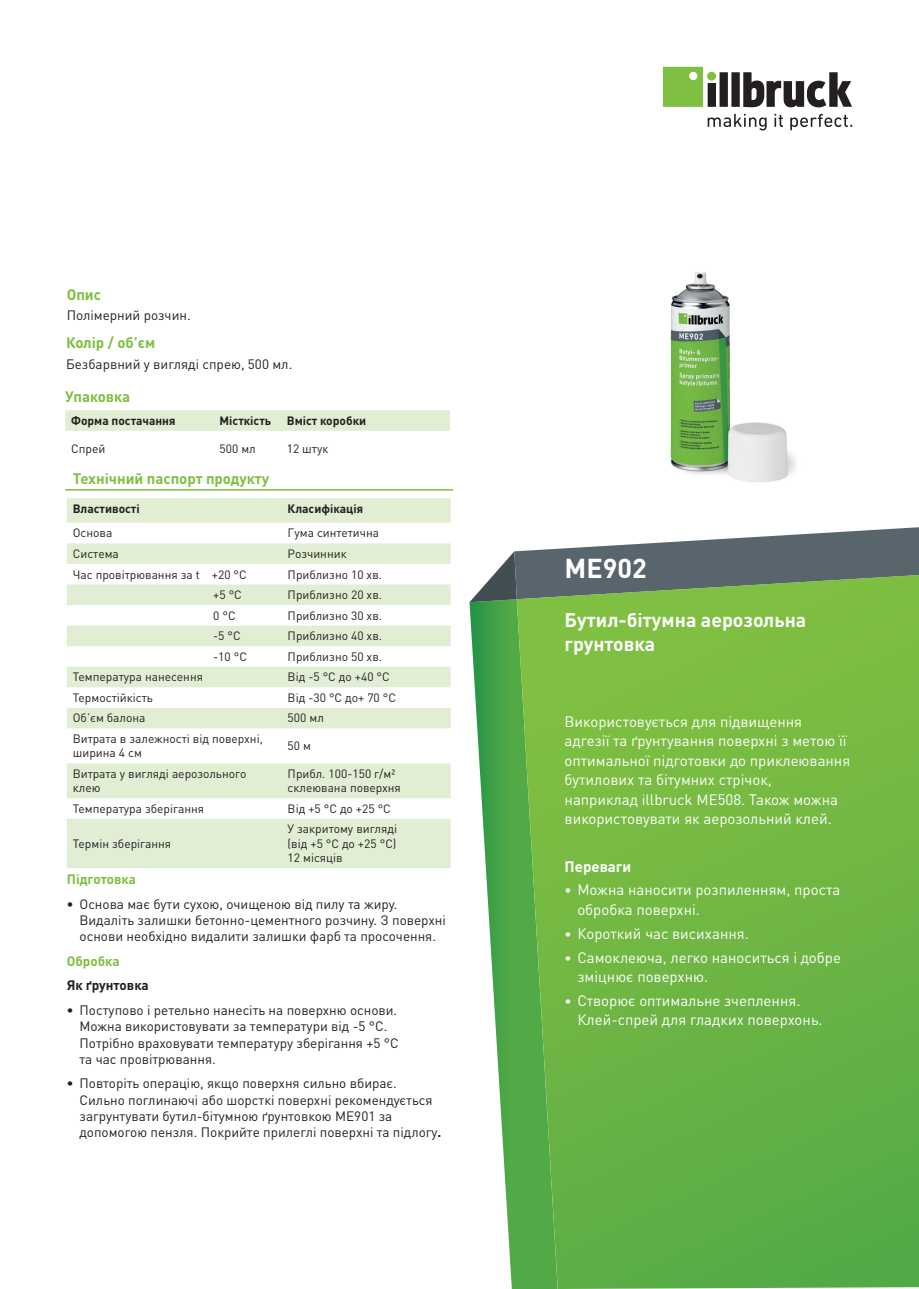
<style>
.page{position:relative;width:919px;height:1289px;background:#fff}
.page>*{position:absolute;margin:0;border:0;box-sizing:border-box;transform-origin:0 0}
.t1{font:700 27px "DIN Pro";color:#fff}
.t2{font:700 19.5px/23.4px "DIN Pro";color:#fff}
.t3{font:15px/19.5px "DIN Pro";color:#fff}
.t4{font:700 15px "DIN Pro";color:#7fbf41}
.t5{font:700 15px "DIN Pro";color:#fff}
.t6{font:13.5px/16.2px "DIN Pro";color:#231f20}
.t7{font:700 13.5px "DIN Pro";color:#7fbf41}
.t8{font:700 13.5px "DIN Pro";color:#231f20}
.t9{font:12px/14.4px "DIN Pro";color:#231f20}
.t10{font:700 12px "DIN Pro";color:#231f20}
.s1{font-weight:700}
.s2{font-size:13.5px}
</style>
<div class="page">
<svg style="left:469px;top:602px;width:47px;height:686px"></svg>
<svg style="left:470px;top:527px;width:448px;height:75px"></svg>
<svg style="left:516px;top:575px;width:402px;height:713px;background:#6cb444"></svg>
<svg style="left:663px;top:67px;width:189px;height:40px"></svg>
<svg style="left:707px;top:114px;width:59px;height:16px"></svg>
<svg style="left:774px;top:114px;width:9px;height:13px"></svg>
<svg style="left:790px;top:114px;width:62px;height:16px"></svg>
<div style="left:65px;top:410px;width:385px;height:21px;background:#e2eed4"></div>
<svg style="left:67px;top:498px;width:383px;height:370px;fill:#e2eed4"></svg>
<hr style="left:65px;top:489px;width:388px;height:1px;background:#7fbf41">
<img style="left:670px;top:272px;width:126px;height:211px">
<p class="t4" style="left:67px;top:282px;width:36px">Опис</p>
<p class="t6" style="left:67px;top:306px;width:125px">Полімерний розчин.</p>
<p class="t4" style="left:66px;top:330px;width:91px">Колір / об’єм</p>
<p class="t6" style="left:66px;top:354px;width:228px">Безбарвний у вигляді спрею, 500 мл.</p>
<p class="t4" style="left:65px;top:384px;width:66px">Упаковка</p>
<p class="t10" style="left:71px;top:410px;width:106px">Форма постачання</p>
<p class="t10" style="left:219px;top:410px;width:53px">Місткість</p>
<p class="t10" style="left:287px;top:410px;width:81px">Вміст коробки</p>
<p class="t9" style="left:71px;top:440px;width:36px">Спрей</p>
<p class="t9" style="left:219px;top:440px;width:38px">500 мл</p>
<p class="t9" style="left:287px;top:440px;width:43px">12 штук</p>
<p class="t4" style="left:73px;top:466px;width:198px">Технічний паспорт продукту</p>
<p class="t10" style="left:73px;top:498px;width:68px">Властивості</p>
<p class="t10" style="left:287px;top:498px;width:77px">Класифікація</p>
<p class="t9" style="left:73px;top:524px;width:41px">Основа</p>
<p class="t9" style="left:287px;top:524px;width:93px">Гума синтетична</p>
<p class="t9" style="left:73px;top:545px;width:48px">Система</p>
<p class="t9" style="left:287px;top:545px;width:60px">Розчинник</p>
<p class="t9" style="left:73px;top:566px;width:175px">Час провітрювання за t +20 °C</p>
<p class="t9" style="left:287px;top:566px;width:96px">Приблизно 10 хв.</p>
<p class="t9" style="left:213px;top:586px;width:30px">+5 °C</p>
<p class="t9" style="left:287px;top:586px;width:96px">Приблизно 20 хв.</p>
<p class="t9" style="left:213px;top:607px;width:24px">0 °C</p>
<p class="t9" style="left:287px;top:607px;width:96px">Приблизно 30 хв.</p>
<p class="t9" style="left:213px;top:627px;width:29px">-5 °C</p>
<p class="t9" style="left:287px;top:627px;width:96px">Приблизно 40 хв.</p>
<p class="t9" style="left:213px;top:648px;width:35px">-10 °C</p>
<p class="t9" style="left:287px;top:648px;width:96px">Приблизно 50 хв.</p>
<p class="t9" style="left:73px;top:668px;width:132px">Температура нанесення</p>
<p class="t9" style="left:287px;top:668px;width:104px">Від -5 °C до +40 °C</p>
<p class="t9" style="left:73px;top:689px;width:82px">Термостійкість</p>
<p class="t9" style="left:287px;top:689px;width:110px">Від -30 °C до+ 70 °C</p>
<p class="t9" style="left:73px;top:709px;width:74px">Об’єм балона</p>
<p class="t9" style="left:287px;top:709px;width:38px">500 мл</p>
<p class="t9" style="left:73px;top:730px;width:191px">Витрата в залежності від поверхні, ширина 4 см</p>
<p class="t9" style="left:287px;top:737px;width:25px">50 м</p>
<p class="t9" style="left:73px;top:765px;width:175px">Витрата у вигляді аерозольного клею</p>
<p class="t9" style="left:287px;top:765px;width:115px">Прибл. 100-150 г/м² склеювана поверхня</p>
<p class="t9" style="left:73px;top:800px;width:133px">Температура зберігання</p>
<p class="t9" style="left:287px;top:800px;width:105px">Від +5 °C до +25 °C</p>
<p class="t9" style="left:73px;top:835px;width:100px">Термін зберігання</p>
<p class="t9" style="left:287px;top:820px;width:111px;text-align:justify">У закритому вигляді (від +5 °C до +25 °С)<br>12 місяців</p>
<p class="t7" style="left:67px;top:867px;width:71px">Підготовка</p>
<p class="t6" style="left:80px;top:894px;width:368px;text-indent:-13px"><span class="s1">•</span> Основа має бути сухою, очищеною від пилу та жиру.<br>Видаліть залишки бетонно-цементного розчину. З поверхні основи необхідно видалити залишки фарб та просочення.</p>
<p class="t7" style="left:67px;top:949px;width:54px">Обробка</p>
<p class="t8" style="left:67px;top:974px;width:83px">Як ґрунтовка</p>
<p class="t6" style="left:80px;top:1000px;width:320px;text-indent:-13px"><span class="s1">•</span> Поступово і ретельно нанесіть на поверхню основи.<br>Можна використовувати за температури від -5 °C.<br>Потрібно враховувати температуру зберігання +5 °C та час провітрювання.</p>
<p class="t6" style="left:80px;top:1074px;width:363px;text-indent:-13px"><span class="s1">•</span> Повторіть операцію, якщо поверхня сильно вбирає.<br>Сильно поглинаючі або шорсткі поверхнi рекомендується загрунтувати бутил-бітумною ґрунтовкою МЕ901 за допомогою пензля. Покрийте прилеглі поверхні та підлогу<span class="s1">.</span></p>
<h1 class="t1" style="left:564px;top:546px;width:84px">ME902</h1>
<h2 class="t2" style="left:564px;top:606px;width:243px">Бутил-бітумна аерозольна грунтовка</h2>
<p class="t3" style="left:564px;top:710px;width:287px">Використовується для підвищення адгезії та ґрунтування поверхні з метою її оптимальної підготовки до приклеювання бутилових та бітумних стрічок,<br>наприклад illbruck ME508. Також можна використовувати як аерозольний клей.</p>
<p class="t5" style="left:564px;top:853px;width:68px">Переваги</p>
<p class="t3" style="left:577px;top:878px;width:264px;text-indent:-13px"><span class="s2">•</span> Можна наносити розпиленням, проста обробка поверхні.</p>
<p class="t3" style="left:564px;top:922px;width:186px"><span class="s2">•</span> Короткий час висихання.</p>
<p class="t3" style="left:577px;top:945px;width:265px;text-indent:-13px"><span class="s2">•</span> Самоклеюча, легко наноситься і добре зміцнює поверхню.</p>
<p class="t3" style="left:577px;top:989px;width:247px;text-indent:-13px"><span class="s2">•</span> Створює оптимальне зчеплення.<br>Клей-спрей для гладких поверхонь.</p>
</div>
